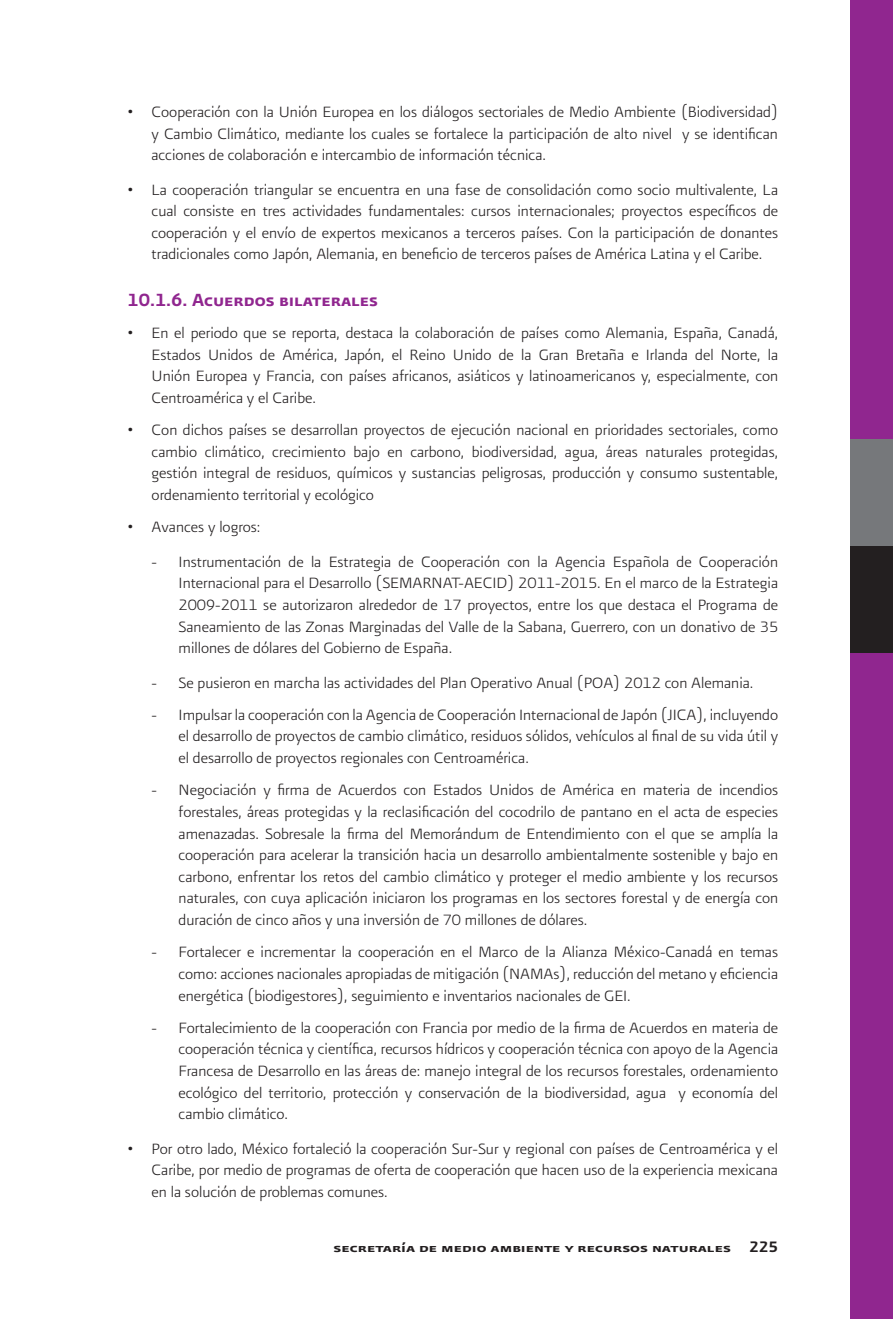
<style>
.page{position:relative;width:893px;height:1319px;background:#fff}
.page>*{position:absolute;margin:0;border:0;box-sizing:border-box;transform-origin:0 0}
.t1{font:21px "Presidencia Firme Versalitas";color:#90268f}
.t2{font:18px/21.6px "Presidencia Fina";color:#231f20;text-align:justify}
.t3{font:15px "Presidencia Firme Versalitas";color:#231f20;scale:1.25 1}
.s1{font-family:"Presidencia Firme";font-size:18px}
</style>
<div class="page">
<div style="left:851px;top:652px;width:42px;height:666px;background:#90268f"></div>
<div style="left:851px;top:0;width:42px;height:439px;background:#90268f"></div>
<div style="left:851px;top:439px;width:42px;height:107px;background:#76787b"></div>
<div style="left:851px;top:546px;width:42px;height:106px;background:#231f20"></div>
<p class="t2" style="left:152px;top:101px;width:628px;text-indent:-24px">• Cooperación con la Unión Europea en los diálogos sectoriales de Medio Ambiente (Biodiversidad) y Cambio Climático, mediante los cuales se fortalece la participación de alto nivel y se identifican acciones de colaboración e intercambio de información técnica.</p>
<p class="t2" style="left:152px;top:178px;width:628px;text-indent:-24px">• La cooperación triangular se encuentra en una fase de consolidación como socio multivalente, La cual consiste en tres actividades fundamentales: cursos internacionales; proyectos específicos de cooperación y el envío de expertos mexicanos a terceros países. Con la participación de donantes tradicionales como Japón, Alemania, en beneficio de terceros países de América Latina y el Caribe.</p>
<p class="t1" style="left:128px;top:288px;width:252px">10.1.6. Acuerdos bilaterales</p>
<p class="t2" style="left:152px;top:322px;width:628px;text-indent:-24px">• En el periodo que se reporta, destaca la colaboración de países como Alemania, España, Canadá, Estados Unidos de América, Japón, el Reino Unido de la Gran Bretaña e Irlanda del Norte, la Unión Europea y Francia, con países africanos, asiáticos y latinoamericanos y, especialmente, con Centroamérica y el Caribe.</p>
<p class="t2" style="left:152px;top:419px;width:628px;text-indent:-24px">• Con dichos países se desarrollan proyectos de ejecución nacional en prioridades sectoriales, como cambio climático, crecimiento bajo en carbono, biodiversidad, agua, áreas naturales protegidas, gestión integral de residuos, químicos y sustancias peligrosas, producción y consumo sustentable, ordenamiento territorial y ecológico</p>
<p class="t2" style="left:128px;top:516px;width:134px">• Avances y logros:</p>
<p class="t2" style="left:179px;top:550px;width:601px;text-indent:-27px">- Instrumentación de la Estrategia de Cooperación con la Agencia Española de Cooperación Internacional para el Desarrollo (SEMARNAT-AECID) 2011-2015. En el marco de la Estrategia 2009-2011 se autorizaron alrededor de 17 proyectos, entre los que destaca el Programa de Saneamiento de las Zonas Marginadas del Valle de la Sabana, Guerrero, con un donativo de 35 millones de dólares del Gobierno de España.</p>
<p class="t2" style="left:152px;top:671px;width:603px">- Se pusieron en marcha las actividades del Plan Operativo Anual (POA) 2012 con Alemania.</p>
<p class="t2" style="left:179px;top:703px;width:601px;text-indent:-27px">- Impulsar la cooperación con la Agencia de Cooperación Internacional de Japón (JICA), incluyendo el desarrollo de proyectos de cambio climático, residuos sólidos, vehículos al final de su vida útil y el desarrollo de proyectos regionales con Centroamérica.</p>
<p class="t2" style="left:179px;top:779px;width:601px;text-indent:-27px">- Negociación y firma de Acuerdos con Estados Unidos de América en materia de incendios forestales, áreas protegidas y la reclasificación del cocodrilo de pantano en el acta de especies amenazadas. Sobresale la firma del Memorándum de Entendimiento con el que se amplía la cooperación para acelerar la transición hacia un desarrollo ambientalmente sostenible y bajo en carbono, enfrentar los retos del cambio climático y proteger el medio ambiente y los recursos naturales, con cuya aplicación iniciaron los programas en los sectores forestal y de energía con duración de cinco años y una inversión de 70 millones de dólares.</p>
<p class="t2" style="left:179px;top:940px;width:601px;text-indent:-27px">- Fortalecer e incrementar la cooperación en el Marco de la Alianza México-Canadá en temas como: acciones nacionales apropiadas de mitigación (NAMAs), reducción del metano y eficiencia energética (biodigestores), seguimiento e inventarios nacionales de GEI.</p>
<p class="t2" style="left:179px;top:1016px;width:601px;text-indent:-27px">- Fortalecimiento de la cooperación con Francia por medio de la firma de Acuerdos en materia de cooperación técnica y científica, recursos hídricos y cooperación técnica con apoyo de la Agencia Francesa de Desarrollo en las áreas de: manejo integral de los recursos forestales, ordenamiento ecológico del territorio, protección y conservación de la biodiversidad, agua y economía del cambio climático.</p>
<p class="t2" style="left:152px;top:1137px;width:628px;text-indent:-24px">• Por otro lado, México fortaleció la cooperación Sur-Sur y regional con países de Centroamérica y el Caribe, por medio de programas de oferta de cooperación que hacen uso de la experiencia mexicana en la solución de problemas comunes.</p>
<p class="t3" style="left:334px;top:1239px;width:357px">secretaría de medio ambiente y recursos naturales <span class="s1">225</span></p>
</div>
